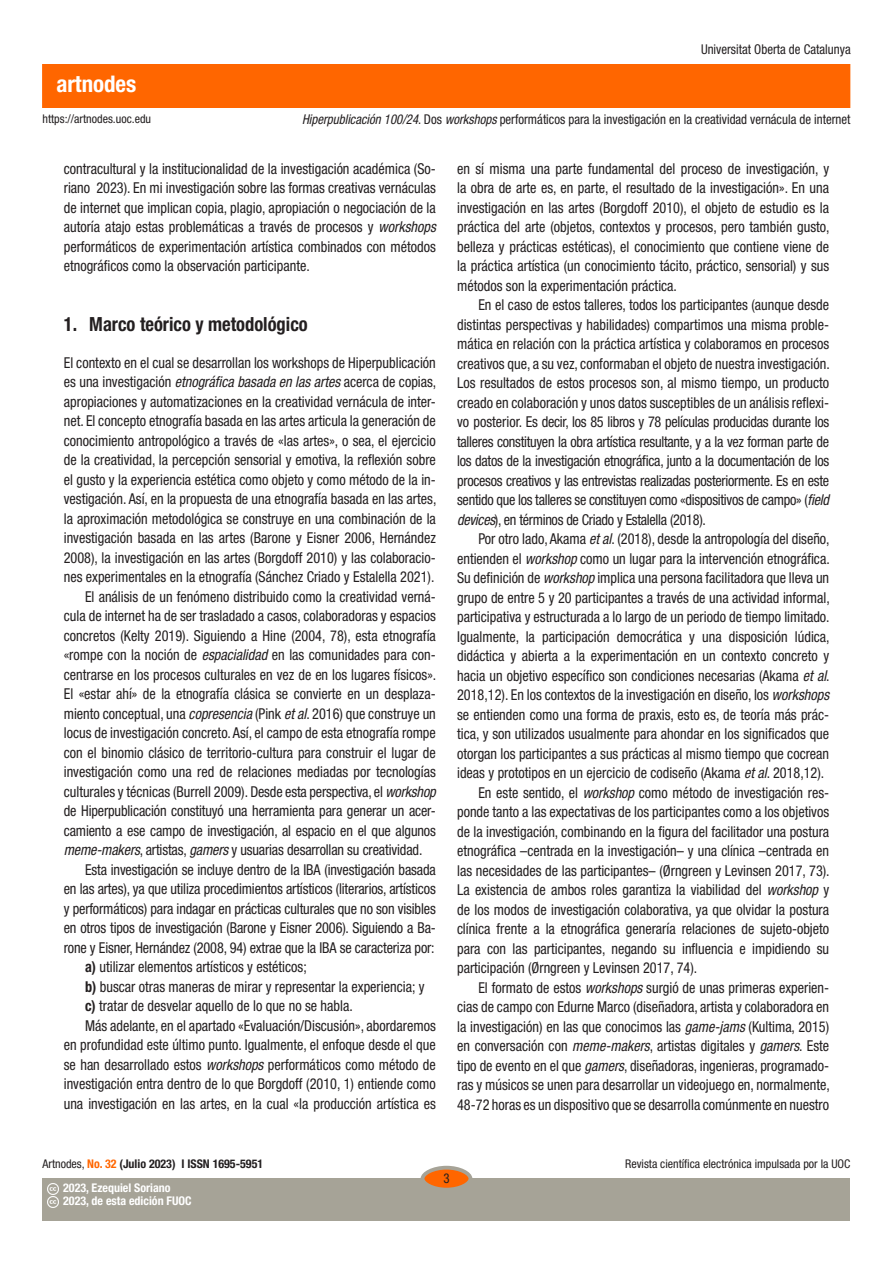
<style>
.page{position:relative;width:893px;height:1263px;background:#fff}
.page>*{position:absolute;margin:0;border:0;box-sizing:border-box;transform-origin:0 0}
.t1{font:700 condensed 22.95px "Helvetica Neue LT Std";color:#fff}
._03_apartat_1{font:700 condensed 19.5px "Helvetica Neue LT Std";color:#231f20;scale:.95 1}
._02_texto_base{font:condensed 15px/19.5px "Helvetica Neue LT Std";color:#231f20;text-align:justify;scale:.95 1}
._02_texto_base_1{font:condensed 15px/19.5px "Helvetica Neue LT Std";color:#231f20;text-align:justify;scale:.95 1}
._02_abc{font:condensed 15px "Helvetica Neue LT Std";color:#231f20;scale:.95 1}
.t2{font:condensed 13.5px "Helvetica Neue LT Std";color:#231f20;scale:.95 1}
.t3{font:condensed 12px "Helvetica Neue LT Std";color:#231f20}
.t4{font:700 condensed 12px/13.5px "Helvetica Neue LT Std";color:#fff}
.t5{font:700 condensed 12px "Helvetica Neue LT Std";color:#231f20}
.s1{font-style:italic}
.s2{font-weight:700}
.s3{font-weight:400}
.s4{color:#f60}
</style>
<div class="page">
<div style="left:43px;top:65px;width:807px;height:42px;background:#f60"></div>
<div style="left:43px;top:1178px;width:807px;height:42px;background:#a6a397"></div>
<div style="left:422px;top:1168px;width:48px;height:21px;background:#f60;border-radius:50%"></div>
<div style="left:421px;top:1166px;width:51px;height:25px;border:4px solid #a6a397;border-radius:50%"></div>
<svg style="left:47px;top:1183px;width:11px;height:25px"></svg>
<h1 class="t1" style="left:56px;top:69px;width:81px">artnodes</h1>
<p class="t2" style="left:701px;top:42px;width:159px">Universitat Oberta de Catalunya</p>
<p class="t3" style="left:43px;top:112px;width:110px">https://artnodes.uoc.edu</p>
<p class="t2" style="left:302px;top:112px;width:579px"><span class="s1">Hiperpublicación 100/24</span>. Dos <span class="s1">workshops</span> performáticos para la investigación en la creatividad vernácula de internet</p>
<p class="_02_texto_base" style="left:64px;top:158px;width:393px">contracultural y la institucionalidad de la investigación académica (So&shy;riano 2023). En mi investigación sobre las formas creativas vernáculas de internet que implican copia, plagio, apropiación o negociación de la autoría atajo estas problemáticas a través de procesos y <span class="s1">workshops </span>performáticos de experimentación artística combinados con métodos etnográficos como la observación participante.</p>
<h2 class="_03_apartat_1" style="left:64px;top:312px;width:258px">1. Marco teórico y metodológico</h2>
<p class="_02_texto_base_1" style="left:64px;top:353px;width:394px">El contexto en el cual se desarrollan los workshops de Hiperpublicación es una investigación <span class="s1">etnográfica basada en las artes</span> acerca de copias, apropiaciones y automatizaciones en la creatividad vernácula de inter&shy;net. El concepto etnografía basada en las artes articula la generación de conocimiento antropológico a través de «las artes», o sea, el ejercicio de la creatividad, la percepción sensorial y emotiva, la reflexión sobre el gusto y la experiencia estética como objeto y como método de la in&shy;vestigación. Así, en la propuesta de una etnografía basada en las artes, la aproximación metodológica se construye en una combinación de la investigación basada en las artes (Barone y Eisner 2006, Hernández 2008), la investigación en las artes (Borgdoff 2010) y las colaboracio&shy;nes experimentales en la etnografía (Sánchez Criado y Estalella 2021).</p>
<p class="_02_texto_base" style="left:64px;top:587px;width:394px;text-indent:21px">El análisis de un fenómeno distribuido como la creatividad verná&shy;cula de internet ha de ser trasladado a casos, colaboradoras y espacios concretos (Kelty 2019). Siguiendo a Hine (2004, 78), esta etnografía «rompe con la noción de <span class="s1">espacialidad</span> en las comunidades para con&shy;centrarse en los procesos culturales en vez de en los lugares físicos».<br>El «estar ahí» de la etnografía clásica se convierte en un desplaza&shy;miento conceptual, una <span class="s1">copresencia</span> (Pink <span class="s1">et al</span>. 2016) que construye un locus de investigación concreto. Así, el campo de esta etnografía rompe con el binomio clásico de territorio-cultura para construir el lugar de investigación como una red de relaciones mediadas por tecnologías culturales y técnicas (Burrell 2009). Desde esta perspectiva, el <span class="s1">workshop </span>de Hiperpublicación constituyó una herramienta para generar un acer&shy;camiento a ese campo de investigación, al espacio en el que algunos <span class="s1">meme-makers</span>, artistas, <span class="s1">gamers</span> y usuarias desarrollan su creatividad.</p>
<p class="_02_texto_base" style="left:64px;top:860px;width:393px;text-indent:21px">Esta investigación se incluye dentro de la IBA (investigación basada en las artes), ya que utiliza procedimientos artísticos (literarios, artísticos y performáticos) para indagar en prácticas culturales que no son visibles en otros tipos de investigación (Barone y Eisner 2006). Siguiendo a Ba&shy;rone y Eisner, Hernández (2008, 94) extrae que la IBA se caracteriza por:</p>
<p class="_02_abc" style="left:85px;top:958px;width:235px"><span class="s2">a)</span> utilizar elementos artísticos y estéticos;</p>
<p class="_02_abc" style="left:85px;top:978px;width:359px"><span class="s2">b)</span> buscar otras maneras de mirar y representar la experiencia; y</p>
<p class="_02_abc" style="left:85px;top:997px;width:283px"><span class="s2">c)</span> tratar de desvelar aquello de lo que no se habla.</p>
<p class="_02_texto_base" style="left:64px;top:1016px;width:393px;text-indent:21px">Más adelante, en el apartado «Evaluación/Discusión», abordaremos en profundidad este último punto. Igualmente, el enfoque desde el que se han desarrollado estos <span class="s1">workshops</span> performáticos como método de investigación entra dentro de lo que Borgdoff (2010, 1) entiende como una investigación en las artes, en la cual «la producción artística es</p>
<p class="_02_texto_base" style="left:457px;top:158px;width:394px">en sí misma una parte fundamental del proceso de investigación, y la obra de arte es, en parte, el resultado de la investigación». En una investigación en las artes (Borgdoff 2010), el objeto de estudio es la práctica del arte (objetos, contextos y procesos, pero también gusto, belleza y prácticas estéticas), el conocimiento que contiene viene de la práctica artística (un conocimiento tácito, práctico, sensorial) y sus métodos son la experimentación práctica.</p>
<p class="_02_texto_base" style="left:457px;top:295px;width:394px;text-indent:21px">En el caso de estos talleres, todos los participantes (aunque desde distintas perspectivas y habilidades) compartimos una misma proble&shy;mática en relación con la práctica artística y colaboramos en procesos creativos que, a su vez, conformaban el objeto de nuestra investigación.<br>Los resultados de estos procesos son, al mismo tiempo, un producto creado en colaboración y unos datos susceptibles de un análisis reflexi&shy;vo posterior. Es decir, los 85 libros y 78 películas producidas durante los talleres constituyen la obra artística resultante, y a la vez forman parte de los datos de la investigación etnográfica, junto a la documentación de los procesos creativos y las entrevistas realizadas posteriormente. Es en este sentido que los talleres se constituyen como «dispositivos de campo» (<span class="s1">field devices</span>), en términos de Criado y Estalella (2018).</p>
<p class="_02_texto_base" style="left:457px;top:529px;width:394px;text-indent:21px">Por otro lado, Akama <span class="s1">et al</span>. (2018), desde la antropología del diseño, entienden el <span class="s1">workshop</span> como un lugar para la intervención etnográfica.<br>Su definición de <span class="s1">workshop</span> implica una persona facilitadora que lleva un grupo de entre 5 y 20 participantes a través de una actividad informal, participativa y estructurada a lo largo de un periodo de tiempo limitado.<br>Igualmente, la participación democrática y una disposición lúdica, didáctica y abierta a la experimentación en un contexto concreto y hacia un objetivo específico son condiciones necesarias (Akama <span class="s1">et al</span>.<br>2018,12). En los contextos de la investigación en diseño, los <span class="s1">workshops </span>se entienden como una forma de praxis, esto es, de teoría más prác&shy;tica, y son utilizados usualmente para ahondar en los significados que otorgan los participantes a sus prácticas al mismo tiempo que cocrean ideas y prototipos en un ejercicio de codiseño (Akama <span class="s1">et al</span>. 2018,12).</p>
<p class="_02_texto_base" style="left:457px;top:782px;width:394px;text-indent:21px">En este sentido, el <span class="s1">workshop</span> como método de investigación res&shy;ponde tanto a las expectativas de los participantes como a los objetivos de la investigación, combinando en la figura del facilitador una postura etnográfica –centrada en la investigación– y una clínica –centrada en las necesidades de las participantes– (Ørngreen y Levinsen 2017, 73).<br>La existencia de ambos roles garantiza la viabilidad del <span class="s1">workshop</span> y de los modos de investigación colaborativa, ya que olvidar la postura clínica frente a la etnográfica generaría relaciones de sujeto-objeto para con las participantes, negando su influencia e impidiendo su participación (Ørngreen y Levinsen 2017, 74).</p>
<p class="_02_texto_base" style="left:457px;top:977px;width:394px;text-indent:21px">El formato de estos <span class="s1">workshops</span> surgió de unas primeras experien&shy;cias de campo con Edurne Marco (diseñadora, artista y colaboradora en la investigación) en las que conocimos las <span class="s1">game-jams</span> (Kultima, 2015) en conversación con <span class="s1">meme-makers</span>, artistas digitales y <span class="s1">gamers</span>. Este tipo de evento en el que <span class="s1">gamers</span>, diseñadoras, ingenieras, programado&shy;ras y músicos se unen para desarrollar un videojuego en, normalmente, 48-72 horas es un dispositivo que se desarrolla comúnmente en nuestro</p>
<p class="t5" style="left:43px;top:1157px;width:222px"><span class="s3">Artnodes,</span> <span class="s4">No. 32</span> (Julio 2023) I ISSN 1695-5951</p>
<p class="t3" style="left:625px;top:1157px;width:227px">Revista científica electrónica impulsada por la UOC</p>
<p class="t4" style="left:63px;top:1181px;width:130px">2023, Ezequiel Soriano<br>2023, de esta edición FUOC</p>
<p class="t2" style="left:443px;top:1171px;width:8px">3</p>
</div>
